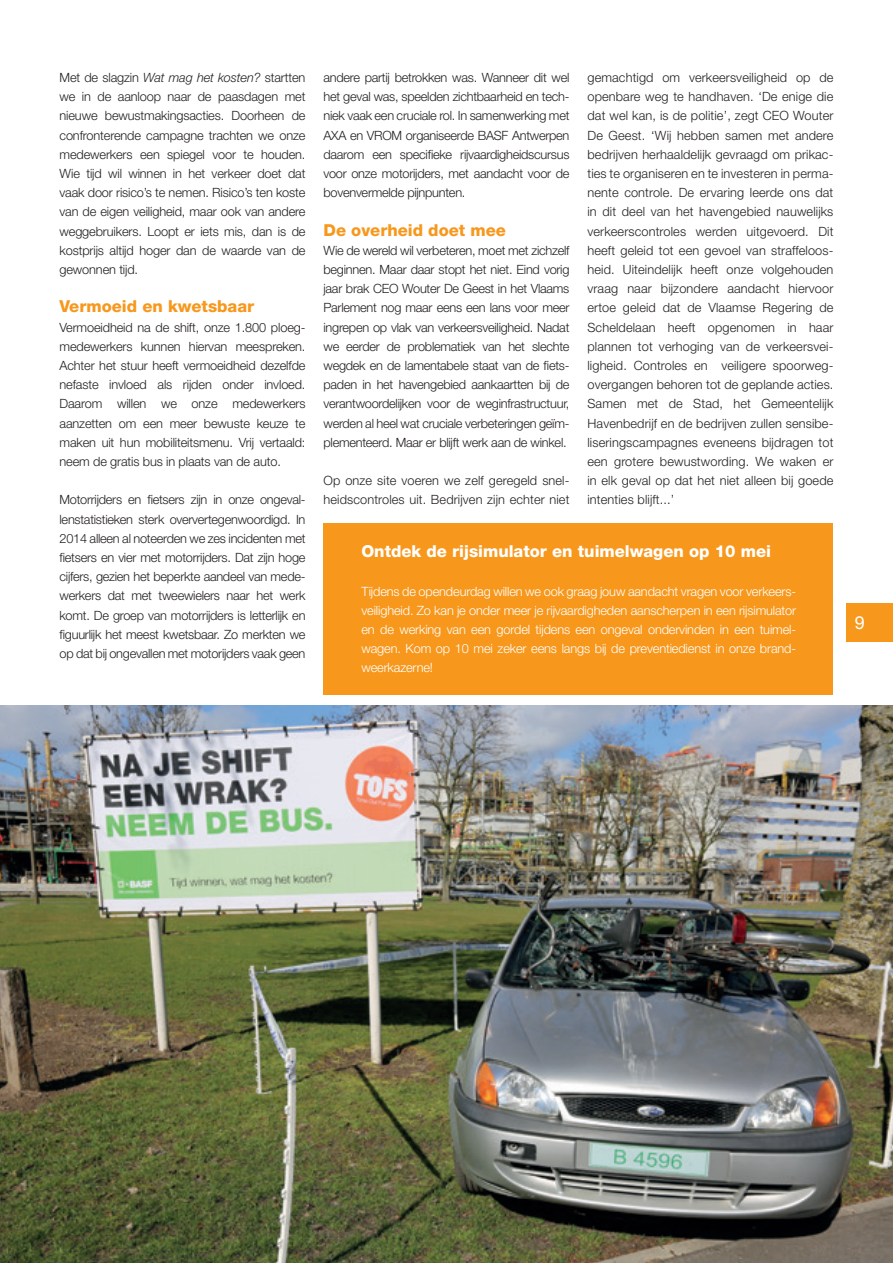
<style>
.page{position:relative;width:893px;height:1263px;background:#fff}
.page>*{position:absolute;margin:0;border:0;box-sizing:border-box;transform-origin:0 0}
.t1{font:18px "Helvetica Neue LT Std";color:#fff}
.tussentitel{font:800 16.5px "Helvetica Neue LT Std";color:#fff}
.tussentitel-2{font:800 16.5px "Helvetica Neue LT Std";color:#f7981d}
.Tekst{font:300 12.75px/19.2px "Helvetica Neue LT Std";letter-spacing:-.01em;color:#231f20;text-align:justify}
.Tekst-2{font:300 12.75px/19.2px "Helvetica Neue LT Std";letter-spacing:-.01em;color:#fff;text-align:justify}
.Tekst-3{font:300 12.75px/19.2px "Helvetica Neue LT Std";letter-spacing:.01em;color:#231f20}
.s1{font-style:italic}
</style>
<div class="page">
<div style="left:846px;top:604px;width:47px;height:38px;background:#f7981d"></div>
<div style="left:323px;top:523px;width:510px;height:171px;background:#f7981d"></div>
<img style="left:0;top:706px;width:893px;height:557px">
<p class="Tekst" style="left:60px;top:67px;width:247px">Met de slagzin <span class="s1">Wat mag het kosten?</span> startten we in de aanloop naar de paasdagen met nieuwe bewustmakingsacties. Doorheen de confronterende campagne trachten we onze medewerkers een spiegel voor te houden.<br>Wie tijd wil winnen in het verkeer doet dat vaak door risico’s te nemen. Risico’s ten koste van de eigen veiligheid, maar ook van andere weggebruikers. Loopt er iets mis, dan is de kostprijs altijd hoger dan de waarde van de gewonnen tijd.</p>
<p class="tussentitel-2" style="left:60px;top:297px;width:196px">Vermoeid en kwetsbaar</p>
<p class="Tekst" style="left:60px;top:317px;width:247px">Vermoeidheid na de shift, onze 1.800 ploeg&shy;medewerkers kunnen hiervan meespreken.<br>Achter het stuur heeft vermoeidheid dezelfde nefaste invloed als rijden onder invloed.<br>Daarom willen we onze medewerkers aanzetten om een meer bewuste keuze te maken uit hun mobiliteitsmenu. Vrij vertaald: neem de gratis bus in plaats van de auto.</p>
<p class="Tekst" style="left:60px;top:490px;width:247px">Motorrijders en fietsers zijn in onze ongeval&shy;lenstatistieken sterk oververtegenwoordigd. In 2014 alleen al noteerden we zes incidenten met fietsers en vier met motorrijders. Dat zijn hoge cijfers, gezien het beperkte aandeel van mede&shy;werkers dat met tweewielers naar het werk komt. De groep van motorrijders is letterlijk en figuurlijk het meest kwetsbaar. Zo merkten we op dat bij ongevallen met motorijders vaak geen</p>
<p class="Tekst" style="left:323px;top:67px;width:247px">andere partij betrokken was. Wanneer dit wel het geval was, speelden zichtbaarheid en tech&shy;niek vaak een cruciale rol. In samenwerking met AXA en VROM organiseerde BASF Antwerpen daarom een specifieke rijvaardigheidscursus voor onze motorijders, met aandacht voor de bovenvermelde pijnpunten.</p>
<p class="tussentitel-2" style="left:323px;top:220px;width:184px">De overheid doet mee</p>
<p class="Tekst" style="left:323px;top:240px;width:247px">Wie de wereld wil verbeteren, moet met zichzelf beginnen. Maar daar stopt het niet. Eind vorig jaar brak CEO Wouter De Geest in het Vlaams Parlement nog maar eens een lans voor meer ingrepen op vlak van verkeersveiligheid. Nadat we eerder de problematiek van het slechte wegdek en de lamentabele staat van de fiets&shy;paden in het havengebied aankaartten bij de verantwoordelijken voor de weginfrastructuur, werden al heel wat cruciale verbeteringen geïm&shy;plementeerd. Maar er blijft werk aan de winkel.</p>
<p class="Tekst-3" style="left:323px;top:471px;width:247px">Op onze site voeren we zelf geregeld snel&shy;heidscontroles uit. Bedrijven zijn echter niet</p>
<p class="Tekst" style="left:587px;top:67px;width:247px">gemachtigd om verkeersveiligheid op de openbare weg te handhaven. ‘De enige die dat wel kan, is de politie’, zegt CEO Wouter De Geest. ‘Wij hebben samen met andere bedrijven herhaaldelijk gevraagd om prikac&shy;ties te organiseren en te investeren in perma&shy;nente controle. De ervaring leerde ons dat in dit deel van het havengebied nauwelijks verkeerscontroles werden uitgevoerd. Dit heeft geleid tot een gevoel van straffeloos&shy;heid. Uiteindelijk heeft onze volgehouden vraag naar bijzondere aandacht hiervoor ertoe geleid dat de Vlaamse Regering de Scheldelaan heeft opgenomen in haar plannen tot verhoging van de verkeersvei&shy;ligheid. Controles en veiligere spoorweg&shy;overgangen behoren tot de geplande acties.<br>Samen met de Stad, het Gemeentelijk Havenbedrijf en de bedrijven zullen sensibe&shy;liseringscampagnes eveneens bijdragen tot een grotere bewustwording. We waken er in elk geval op dat het niet alleen bij goede intenties blijft...’</p>
<p class="tussentitel" style="left:361px;top:541px;width:411px">Ontdek de rijsimulator en tuimelwagen op 10 mei</p>
<p class="Tekst-2" style="left:361px;top:581px;width:436px">Tijdens de opendeurdag willen we ook graag jouw aandacht vragen voor verkeers&shy;veiligheid. Zo kan je onder meer je rijvaardigheden aanscherpen in een rijsimulator en de werking van een gordel tijdens een ongeval ondervinden in een tuimel&shy;wagen. Kom op 10 mei zeker eens langs bij de preventiedienst in onze brand&shy;weerkazerne!</p>
<p class="t1" style="left:855px;top:612px;width:12px">9</p>
</div>
